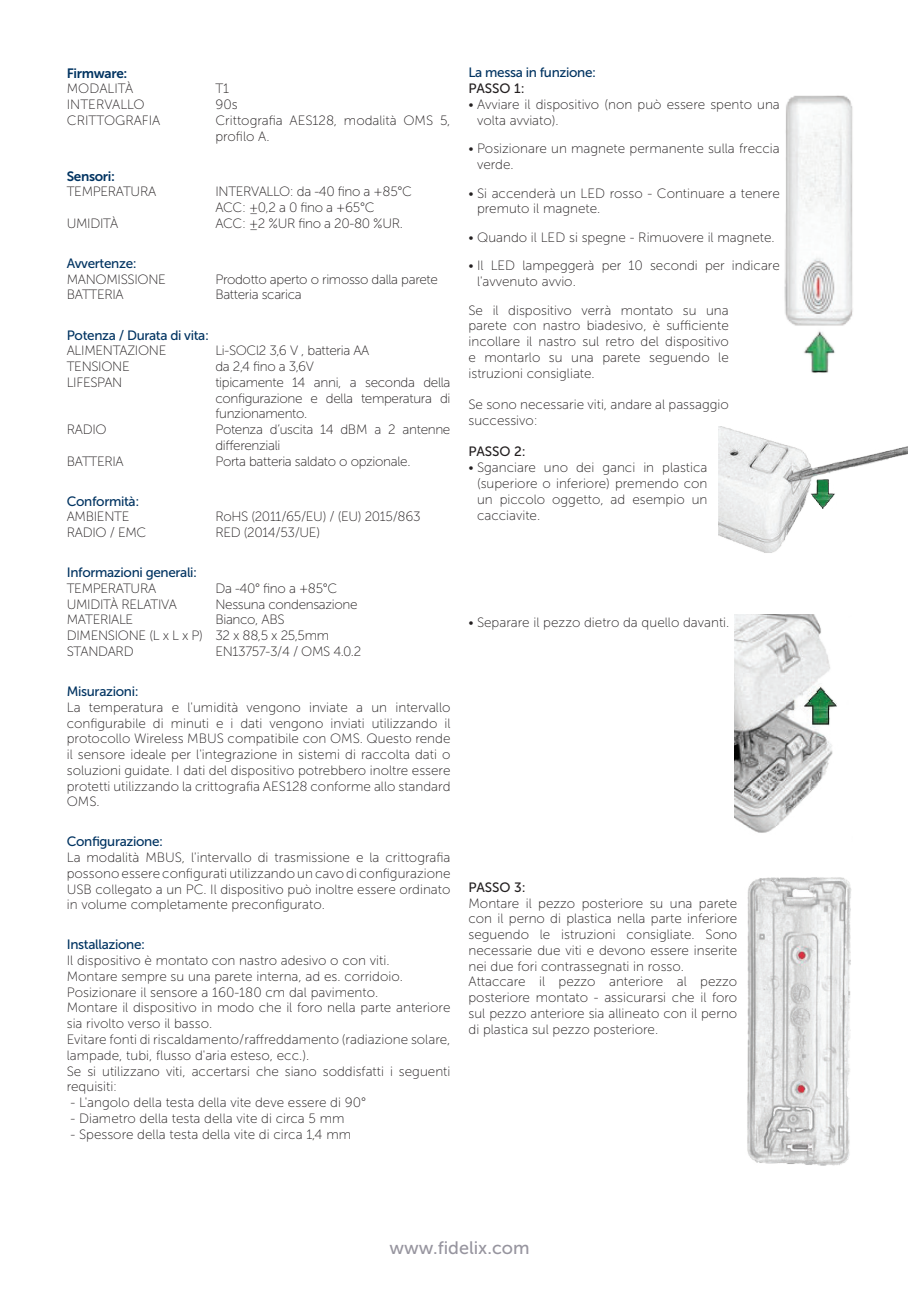
<style>
.page{position:relative;width:919px;height:1289px;background:#fff}
.page>*{position:absolute;margin:0;border:0;box-sizing:border-box;transform-origin:0 0}
.t1{font:18px "Museo Sans 500";color:#97959f}
.t2{font:13.5px/15.8px "Museo Sans 100";color:#231f20}
.t3{font:13.5px/15.8px "Museo Sans 100";letter-spacing:-.025em;color:#231f20}
.t4{font:13.5px "Museo Sans 500";letter-spacing:-.025em;color:#003361}
.t5{font:13.5px "Museo Sans 500";color:#231f20}
.t6{font:13.5px "Museo Sans 700";letter-spacing:-.025em;color:#003361}
</style>
<div class="page">
<img style="left:784px;top:95px;width:69px;height:278px">
<img style="left:718px;top:427px;width:189px;height:126px">
<img style="left:734px;top:614px;width:103px;height:219px">
<img style="left:747px;top:877px;width:105px;height:289px">
<p class="t6" style="left:67px;top:65px;width:62px">Firmware:</p>
<p class="t2" style="left:67px;top:81px;width:68px">MODALITÀ</p>
<p class="t2" style="left:215px;top:81px;width:15px">T1</p>
<p class="t2" style="left:67px;top:97px;width:79px">INTERVALLO</p>
<p class="t2" style="left:215px;top:97px;width:24px">90s</p>
<p class="t2" style="left:67px;top:112px;width:95px">CRITTOGRAFIA</p>
<p class="t2" style="left:215px;top:112px;width:236px">Crittografia AES128, modalità OMS 5, profilo A.</p>
<p class="t6" style="left:67px;top:168px;width:50px">Sensori:</p>
<p class="t3" style="left:67px;top:184px;width:91px">TEMPERATURA</p>
<p class="t3" style="left:215px;top:184px;width:198px">INTERVALLO: da -40 fino a +85°C<br>ACC: ±0,2 a 0 fino a +65°C</p>
<p class="t3" style="left:67px;top:215px;width:53px">UMIDITÀ</p>
<p class="t3" style="left:215px;top:215px;width:189px">ACC: ±2 %UR fino a 20-80 %UR.</p>
<p class="t4" style="left:67px;top:256px;width:71px">Avvertenze:</p>
<p class="t3" style="left:67px;top:271px;width:101px">MANOMISSIONE</p>
<p class="t3" style="left:215px;top:271px;width:224px">Prodotto aperto o rimosso dalla parete</p>
<p class="t3" style="left:67px;top:287px;width:59px">BATTERIA</p>
<p class="t3" style="left:215px;top:287px;width:88px">Batteria scarica</p>
<p class="t4" style="left:67px;top:327px;width:144px">Potenza / Durata di vita:</p>
<p class="t3" style="left:67px;top:343px;width:101px">ALIMENTAZIONE</p>
<p class="t3" style="left:215px;top:343px;width:155px">Li-SOCl2 3,6 V , batteria AA</p>
<p class="t3" style="left:67px;top:358px;width:65px">TENSIONE</p>
<p class="t2" style="left:215px;top:358px;width:100px">da 2,4 fino a 3,6V</p>
<p class="t3" style="left:67px;top:374px;width:57px">LIFESPAN</p>
<p class="t2" style="left:215px;top:374px;width:236px;text-align:justify">tipicamente 14 anni, a seconda della configurazione e della temperatura di funzionamento.</p>
<p class="t2" style="left:67px;top:421px;width:41px">RADIO</p>
<p class="t3" style="left:215px;top:421px;width:236px">Potenza d’uscita 14 dBM a 2 antenne differenziali</p>
<p class="t3" style="left:67px;top:453px;width:59px">BATTERIA</p>
<p class="t3" style="left:215px;top:453px;width:197px">Porta batteria saldato o opzionale.</p>
<p class="t4" style="left:67px;top:493px;width:74px">Conformità:</p>
<p class="t3" style="left:67px;top:509px;width:64px">AMBIENTE</p>
<p class="t3" style="left:215px;top:509px;width:207px">RoHS (2011/65/EU) / (EU) 2015/863</p>
<p class="t3" style="left:67px;top:525px;width:81px">RADIO / EMC</p>
<p class="t3" style="left:215px;top:525px;width:106px">RED (2014/53/UE)</p>
<p class="t4" style="left:67px;top:565px;width:132px">Informazioni generali:</p>
<p class="t3" style="left:67px;top:580px;width:91px">TEMPERATURA</p>
<p class="t2" style="left:215px;top:580px;width:123px">Da -40° fino a +85°C</p>
<p class="t3" style="left:67px;top:596px;width:112px">UMIDITÀ RELATIVA</p>
<p class="t3" style="left:215px;top:596px;width:144px">Nessuna condensazione</p>
<p class="t3" style="left:67px;top:612px;width:68px">MATERIALE</p>
<p class="t3" style="left:67px;top:612px;width:264px;text-indent:148px">Bianco, ABS<br>DIMENSIONE (L x L x P) 32 x 88,5 x 25,5mm<br>STANDARD</p>
<p class="t3" style="left:215px;top:643px;width:147px">EN13757-3/4 / OMS 4.0.2</p>
<p class="t4" style="left:67px;top:684px;width:73px">Misurazioni:</p>
<p class="t2" style="left:67px;top:699px;width:385px;text-align:justify">La temperatura e l'umidità vengono inviate a un intervallo configurabile di minuti e i dati vengono inviati utilizzando il protocollo Wireless MBUS compatibile con OMS. Questo rende il sensore ideale per l'integrazione in sistemi di raccolta dati o soluzioni guidate. I dati del dispositivo potrebbero inoltre essere protetti utilizzando la crittografia AES128 conforme allo standard OMS.</p>
<p class="t4" style="left:67px;top:834px;width:98px">Configurazione:</p>
<p class="t2" style="left:67px;top:849px;width:385px;text-align:justify">La modalità MBUS, l'intervallo di trasmissione e la crittografia possono essere configurati utilizzando un cavo di configurazione USB collegato a un PC. Il dispositivo può inoltre essere ordinato in volume completamente preconfigurato.</p>
<p class="t4" style="left:67px;top:937px;width:80px">Installazione:</p>
<p class="t2" style="left:67px;top:952px;width:385px">Il dispositivo è montato con nastro adesivo o con viti.<br>Montare sempre su una parete interna, ad es. corridoio.<br>Posizionare il sensore a 160-180 cm dal pavimento.<br>Montare il dispositivo in modo che il foro nella parte anteriore sia rivolto verso il basso.<br>Evitare fonti di riscaldamento/raffreddamento (radiazione solare, lampade, tubi, flusso d'aria esteso, ecc.).<br>Se si utilizzano viti, accertarsi che siano soddisfatti i seguenti requisiti:</p>
<p class="t2" style="left:70px;top:1094px;width:297px">- L'angolo della testa della vite deve essere di 90°</p>
<p class="t2" style="left:70px;top:1110px;width:275px">- Diametro della testa della vite di circa 5 mm</p>
<p class="t2" style="left:70px;top:1126px;width:282px">- Spessore della testa della vite di circa 1,4 mm</p>
<p class="t4" style="left:468px;top:65px;width:129px">La messa in funzione:</p>
<p class="t5" style="left:468px;top:81px;width:58px">PASSO 1:</p>
<p class="t2" style="left:477px;top:97px;width:304px;text-indent:-9px">• Avviare il dispositivo (non può essere spento una volta avviato).</p>
<p class="t2" style="left:477px;top:141px;width:304px;text-indent:-9px">• Posizionare un magnete permanente sulla freccia verde.</p>
<p class="t2" style="left:477px;top:185px;width:304px;text-indent:-9px">• Si accenderà un LED rosso - Continuare a tenere premuto il magnete.</p>
<p class="t2" style="left:468px;top:229px;width:308px">• Quando il LED si spegne - Rimuovere il magnete.</p>
<p class="t2" style="left:477px;top:258px;width:304px;text-indent:-9px">• Il LED lampeggerà per 10 secondi per indicare l'avvenuto avvio.</p>
<p class="t2" style="left:468px;top:302px;width:262px;text-align:justify">Se il dispositivo verrà montato su una parete con nastro biadesivo, è sufficiente incollare il nastro sul retro del dispositivo e montarlo su una parete seguendo le istruzioni consigliate.</p>
<p class="t2" style="left:468px;top:397px;width:262px">Se sono necessarie viti, andare al passaggio successivo:</p>
<p class="t5" style="left:468px;top:444px;width:59px">PASSO 2:</p>
<p class="t2" style="left:477px;top:460px;width:232px;text-align:justify;text-indent:-9px">• Sganciare uno dei ganci in plastica (superiore o inferiore) premendo con un piccolo oggetto, ad esempio un cacciavite.</p>
<p class="t2" style="left:468px;top:614px;width:262px">• Separare il pezzo dietro da quello davanti.</p>
<p class="t5" style="left:468px;top:879px;width:59px">PASSO 3:</p>
<p class="t2" style="left:468px;top:895px;width:270px">Montare il pezzo posteriore su una parete con il perno di plastica nella parte inferiore seguendo le istruzioni consigliate. Sono necessarie due viti e devono essere inserite nei due fori contrassegnati in rosso.<br>Attaccare il pezzo anteriore al pezzo posteriore montato - assicurarsi che il foro sul pezzo anteriore sia allineato con il perno di plastica sul pezzo posteriore.</p>
<h1 class="t1" style="left:389px;top:1237px;width:142px">www.fidelix.com</h1>
</div>
